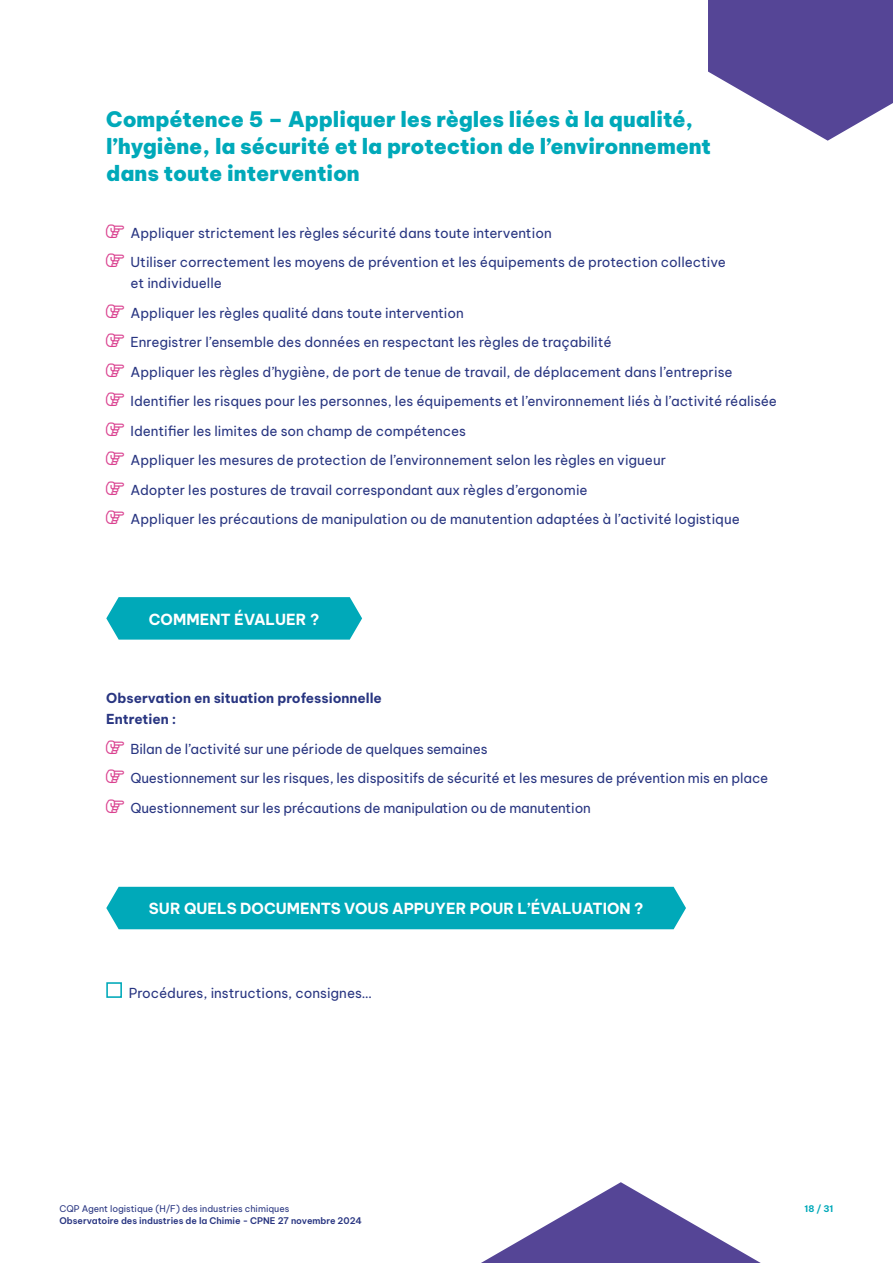
<style>
.page{position:relative;width:893px;height:1263px;background:#fff}
.page>*{position:absolute;margin:0;border:0;box-sizing:border-box;transform-origin:0 0}
.t1{font:900 21px/27px "Be Vietnam Pro";color:#00a9b9}
.t2{font:700 15px "Be Vietnam Pro";color:#fff}
.t3{font:13.5px/21px "Be Vietnam Pro";color:#283581}
.t4{font:700 13.5px/21px "Be Vietnam Pro";color:#283581}
.t5{font:600 9px "Be Vietnam Pro";color:#283581}
.t6{font:9px "Be Vietnam Pro";color:#283581}
.t7{font:700 9px "Be Vietnam Pro";color:#00a9b9}
.s1{color:#da4290}
</style>
<div class="page">
<svg style="left:481px;top:1182px;width:280px;height:81px"></svg>
<svg style="left:106px;top:597px;width:256px;height:43px;background:#0faebd"></svg>
<svg style="left:708px;top:0;width:185px;height:141px"></svg>
<div style="left:106px;top:887px;width:580px;height:42px;background:#00a9b9"></div>
<div style="left:106px;top:982px;width:16px;height:16px;border:2px solid #00a9b9"></div>
<div style="left:60px;top:1203px;width:457px;height:21px;background:#fff"></div>
<h1 class="t1" style="left:106px;top:104px;width:606px">Compétence 5 – Appliquer les règles liées à la qualité, l’hygiène, la sécurité et la protection de l’environnement dans toute intervention</h1>
<p class="t3" style="left:106px;top:221px;width:447px"><span class="s1">■□■▼▼</span> Appliquer strictement les règles sécurité dans toute intervention</p>
<p class="t3" style="left:131px;top:250px;width:597px;text-indent:-24px"><span class="s1">■□■▼▼</span> Utiliser correctement les moyens de prévention et les équipements de protection collective et individuelle</p>
<p class="t3" style="left:106px;top:301px;width:359px"><span class="s1">■□■▼▼</span> Appliquer les règles qualité dans toute intervention</p>
<p class="t3" style="left:106px;top:330px;width:507px"><span class="s1">■□■▼▼</span> Enregistrer l’ensemble des données en respectant les règles de traçabilité</p>
<p class="t3" style="left:106px;top:360px;width:628px"><span class="s1">■□■▼▼</span> Appliquer les règles d’hygiène, de port de tenue de travail, de déplacement dans l’entreprise</p>
<p class="t3" style="left:106px;top:390px;width:672px"><span class="s1">■□■▼▼</span> Identifier les risques pour les personnes, les équipements et l’environnement liés à l’activité réalisée</p>
<p class="t3" style="left:106px;top:419px;width:361px"><span class="s1">■□■▼▼</span> Identifier les limites de son champ de compétences</p>
<p class="t3" style="left:106px;top:449px;width:561px"><span class="s1">■□■▼▼</span> Appliquer les mesures de protection de l’environnement selon les règles en vigueur</p>
<p class="t3" style="left:106px;top:478px;width:483px"><span class="s1">■□■▼▼</span> Adopter les postures de travail correspondant aux règles d’ergonomie</p>
<p class="t3" style="left:106px;top:508px;width:635px"><span class="s1">■□■▼▼</span> Appliquer les précautions de manipulation ou de manutention adaptées à l’activité logistique</p>
<p class="t2" style="left:149px;top:606px;width:172px">COMMENT ÉVALUER ?</p>
<p class="t4" style="left:106px;top:686px;width:277px">Observation en situation professionnelle<br>Entretien :</p>
<p class="t3" style="left:106px;top:737px;width:383px"><span class="s1">■□■▼▼</span> Bilan de l’activité sur une période de quelques semaines</p>
<p class="t3" style="left:106px;top:766px;width:663px"><span class="s1">■□■▼▼</span> Questionnement sur les risques, les dispositifs de sécurité et les mesures de prévention mis en place</p>
<p class="t3" style="left:106px;top:796px;width:486px"><span class="s1">■□■▼▼</span> Questionnement sur les précautions de manipulation ou de manutention</p>
<p class="t2" style="left:149px;top:896px;width:496px">SUR QUELS DOCUMENTS VOUS APPUYER POUR L’ÉVALUATION ?</p>
<p class="t3" style="left:129px;top:981px;width:244px">Procédures, instructions, consignes…</p>
<p class="t6" style="left:60px;top:1202px;width:231px">CQP Agent logistique (H/F) des industries chimiques</p>
<p class="t7" style="left:804px;top:1201px;width:30px">18 / 31</p>
<p class="t5" style="left:60px;top:1213px;width:304px">Observatoire des industries de la Chimie - CPNE 27 novembre 2024</p>
</div>
